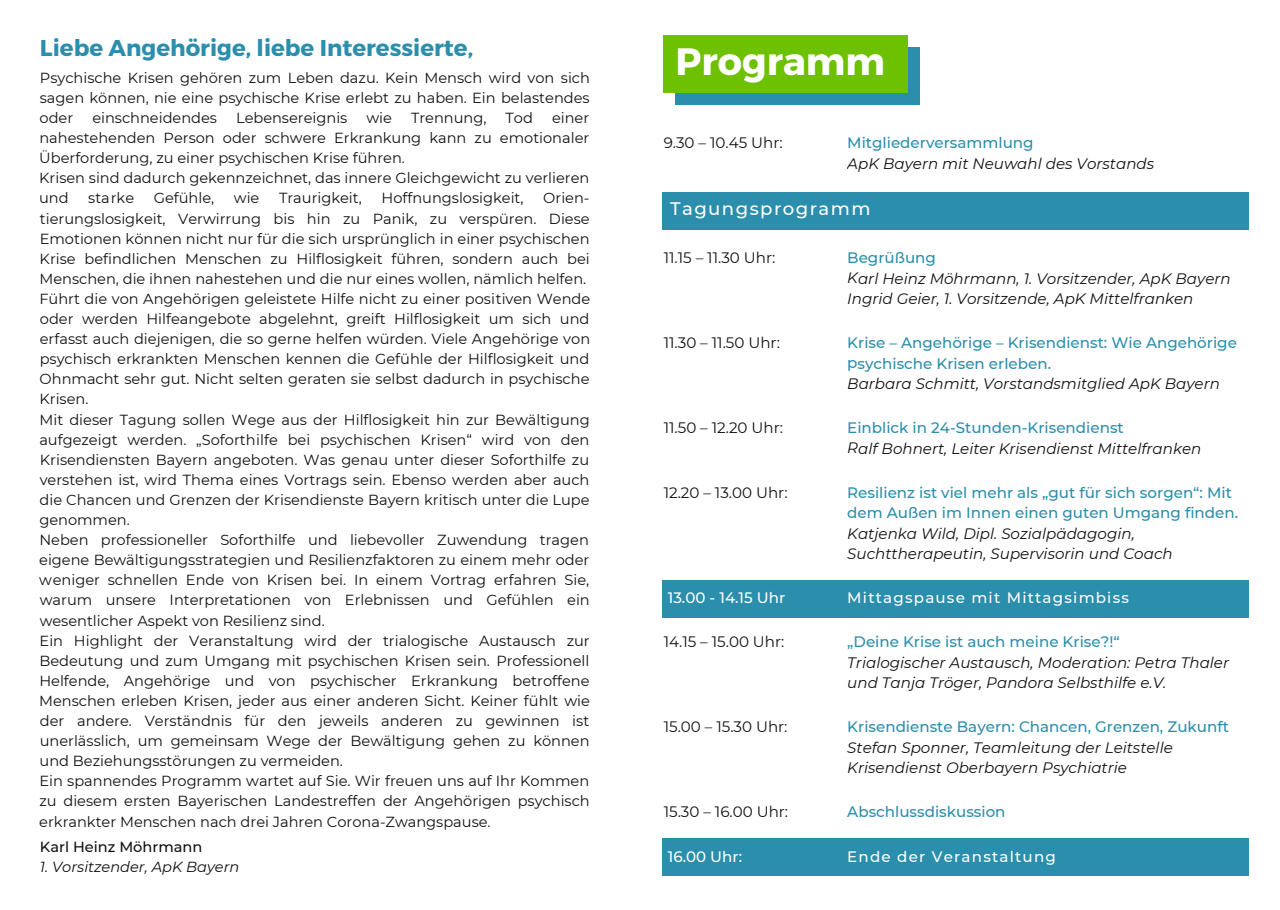
<style>
.page{position:relative;width:1280px;height:910px;background:#fff}
.page>*{position:absolute;margin:0;border:0;box-sizing:border-box;transform-origin:0 0}
.t1{font:700 38.1px "Montserrat";color:#fff}
.t2{font:700 22.95px "Montserrat";color:#2b8eac}
.t3{font:500 18.15px "Montserrat";letter-spacing:.08em;color:#fff}
.t4{font:italic 15.15px/20.4px "Montserrat";color:#11110f}
.t5{font:500 15.15px/20.4px "Montserrat";color:#2b8eac}
.t6{font:15.15px "Montserrat";color:#11110f}
.t7{font:500 15.15px "Montserrat";letter-spacing:.08em;color:#fff}
.t8{font:500 15.15px "Montserrat";color:#fff}
.t9{font:14.55px/20.1px "Montserrat";color:#11110f}
.t10{font:italic 14.55px "Montserrat";color:#11110f}
.t11{font:500 14.55px "Montserrat";color:#11110f}
</style>
<div class="page">
<div style="left:662px;top:581px;width:586px;height:37px;background:#2b8eac"></div>
<div style="left:662px;top:839px;width:586px;height:37px;background:#2b8eac"></div>
<div style="left:662px;top:193px;width:586px;height:37px;background:#2b8eac"></div>
<div style="left:675px;top:47px;width:245px;height:58px;background:#2b8eac"></div>
<div style="left:664px;top:35px;width:244px;height:57px;background:#6ec100"></div>
<h2 class="t2" style="left:40px;top:33px;width:435px">Liebe Angehörige, liebe Interessierte,</h2>
<p class="t9" style="left:40px;top:67px;width:551px">Psychische Krisen gehören zum Leben dazu. Kein Mensch wird von sich</p>
<p class="t9" style="left:40px;top:87px;width:552px">sagen können, nie eine psychische Krise erlebt zu haben. Ein belastendes oder</p>
<p class="t9" style="left:39px;top:107px;width:552px;text-indent:513px">einer nahestehenden Person oder schwere Erkrankung kann zu emotionaler Überforderung, zu einer psychischen Krise führen.<br>Krisen sind dadurch gekennzeichnet, das innere Gleichgewicht zu verlieren und</p>
<p class="t9" style="left:92px;top:107px;width:126px">einschneidendes</p>
<p class="t9" style="left:236px;top:107px;width:113px">Lebensereignis</p>
<p class="t9" style="left:366px;top:107px;width:27px">wie</p>
<p class="t9" style="left:411px;top:107px;width:77px">Trennung,</p>
<p class="t9" style="left:506px;top:107px;width:29px">Tod</p>
<p class="t9" style="left:88px;top:188px;width:47px">starke</p>
<p class="t9" style="left:154px;top:188px;width:62px">Gefühle,</p>
<p class="t9" style="left:234px;top:188px;width:27px">wie</p>
<p class="t9" style="left:279px;top:188px;width:84px">Traurigkeit,</p>
<p class="t9" style="left:382px;top:188px;width:144px">Hoffnungslosigkeit,</p>
<p class="t9" style="left:39px;top:188px;width:553px;text-indent:504px">Orien&shy;tierungslosigkeit, Verwirrung bis hin zu Panik, zu verspüren. Diese Emotionen können nicht nur für die sich ursprünglich in einer psychischen Krise befindlichen Menschen zu Hilflosigkeit führen, sondern auch bei Menschen, die ihnen nahestehen und die nur eines wollen, nämlich helfen.<br>Führt die von Angehörigen geleistete Hilfe nicht zu einer positiven Wende oder werden Hilfeangebote abgelehnt, greift Hilflosigkeit um sich und erfasst auch diejenigen, die so gerne helfen würden. Viele Angehörige von psychisch erkrankten Menschen kennen die Gefühle der Hilflosigkeit und Ohnmacht sehr gut. Nicht selten geraten sie selbst dadurch in psychische Krisen.<br>Mit dieser Tagung sollen Wege aus der Hilflosigkeit hin zur Bewältigung aufgezeigt werden. „Soforthilfe bei psychischen Krisen“ wird von den Krisendiensten Bayern angeboten. Was genau unter dieser Soforthilfe zu verstehen ist, wird Thema eines Vortrags sein. Ebenso werden aber auch die Chancen und Grenzen der Krisendienste Bayern kritisch unter die Lupe genommen.<br>Neben professioneller Soforthilfe und liebevoller Zuwendung tragen eigene Bewältigungsstrategien und Resilienzfaktoren zu einem mehr oder weniger schnellen Ende von Krisen bei. In einem Vortrag erfahren Sie, warum unsere Interpretationen von Erlebnissen und Gefühlen ein wesentlicher Aspekt von Resilienz sind.<br>Ein Highlight der Veranstaltung wird der trialogische Austausch zur Bedeutung und zum Umgang mit psychischen Krisen sein. Professionell Helfende, Angehörige und von psychischer Erkrankung betroffene Menschen erleben Krisen, jeder aus einer anderen Sicht. Keiner fühlt wie der andere. Verständnis für den jeweils anderen zu gewinnen ist unerlässlich, um gemeinsam Wege der Bewältigung gehen zu können und Beziehungsstörungen zu vermeiden.<br>Ein spannendes Programm wartet auf Sie. Wir freuen uns auf Ihr Kommen zu diesem ersten Bayerischen Landestreffen der Angehörigen psychisch erkrankter Menschen nach drei Jahren Corona-Zwangspause.</p>
<p class="t11" style="left:40px;top:836px;width:164px">Karl Heinz Möhrmann</p>
<p class="t10" style="left:40px;top:856px;width:201px">1. Vorsitzender, ApK Bayern</p>
<h1 class="t1" style="left:675px;top:37px;width:211px">Programm</h1>
<p class="t6" style="left:664px;top:132px;width:120px">9.30 – 10.45 Uhr:</p>
<p class="t5" style="left:847px;top:132px;width:188px">Mitgliederversammlung</p>
<p class="t4" style="left:847px;top:152px;width:308px">ApK Bayern mit Neuwahl des Vorstands</p>
<p class="t3" style="left:670px;top:196px;width:202px">Tagungsprogramm</p>
<p class="t6" style="left:664px;top:247px;width:113px">11.15 – 11.30 Uhr:</p>
<p class="t5" style="left:847px;top:247px;width:90px">Begrüßung</p>
<p class="t4" style="left:847px;top:267px;width:385px">Karl Heinz Möhrmann, 1. Vorsitzender, ApK Bayern<br>Ingrid Geier, 1. Vorsitzende, ApK Mittelfranken</p>
<p class="t6" style="left:664px;top:332px;width:118px">11.30 – 11.50 Uhr:</p>
<p class="t5" style="left:847px;top:332px;width:391px">Krise – Angehörige – Krisendienst: Wie Angehörige psychische Krisen erleben.</p>
<p class="t4" style="left:847px;top:373px;width:374px">Barbara Schmitt, Vorstandsmitglied ApK Bayern</p>
<p class="t6" style="left:664px;top:417px;width:121px">11.50 – 12.20 Uhr:</p>
<p class="t5" style="left:847px;top:417px;width:278px">Einblick in 24-Stunden-Krisendienst</p>
<p class="t4" style="left:847px;top:437px;width:356px">Ralf Bohnert, Leiter Krisendienst Mittelfranken</p>
<p class="t6" style="left:664px;top:482px;width:125px">12.20 – 13.00 Uhr:</p>
<p class="t5" style="left:847px;top:481px;width:392px">Resilienz ist viel mehr als „gut für sich sorgen“: Mit dem Außen im Innen einen guten Umgang finden.</p>
<p class="t4" style="left:847px;top:522px;width:327px">Katjenka Wild, Dipl. Sozialpädagogin,<br>Suchttherapeutin, Supervisorin und Coach</p>
<p class="t8" style="left:668px;top:587px;width:119px">13.00 - 14.15 Uhr</p>
<p class="t7" style="left:847px;top:587px;width:283px">Mittagspause mit Mittagsimbiss</p>
<p class="t6" style="left:664px;top:631px;width:122px">14.15 – 15.00 Uhr:</p>
<p class="t5" style="left:847px;top:631px;width:274px">„Deine Krise ist auch meine Krise?!“</p>
<p class="t4" style="left:847px;top:652px;width:383px">Trialogischer Austausch, Moderation: Petra Thaler und Tanja Tröger, Pandora Selbsthilfe e.V.</p>
<p class="t6" style="left:664px;top:716px;width:125px">15.00 – 15.30 Uhr:</p>
<p class="t5" style="left:847px;top:716px;width:383px">Krisendienste Bayern: Chancen, Grenzen, Zukunft</p>
<p class="t4" style="left:847px;top:737px;width:327px">Stefan Sponner, Teamleitung der Leitstelle<br>Krisendienst Oberbayern Psychiatrie</p>
<p class="t6" style="left:664px;top:801px;width:126px">15.30 – 16.00 Uhr:</p>
<p class="t5" style="left:847px;top:801px;width:160px">Abschlussdiskussion</p>
<p class="t7" style="left:668px;top:845px;width:76px">16.00 Uhr:</p>
<p class="t7" style="left:847px;top:845px;width:210px">Ende der Veranstaltung</p>
</div>
